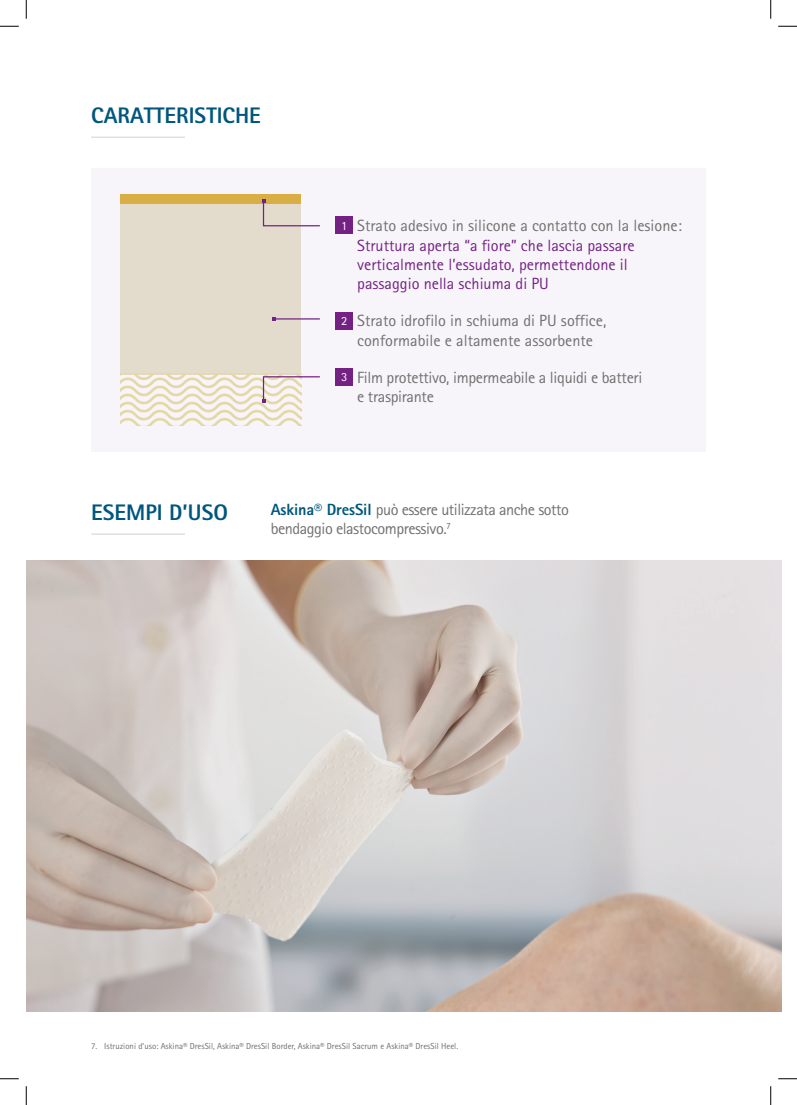
<style>
.page{position:relative;width:797px;height:1105px;background:#fff}
.page>*{position:absolute;margin:0;border:0;box-sizing:border-box;transform-origin:0 0}
.Titre_Rubrique{font:800 22.5px "Rotis Sans Serif Pro";color:#00567d}
.txt_courant{font:16.25px/19.4px "Rotis Sans Serif Pro";color:#732283}
.txt_courant-2{font:16.25px/19.4px "Rotis Sans Serif Pro";letter-spacing:-.02em;color:#70706f}
.txt_courant-3{font:16.25px/19.4px "Rotis Sans Serif Pro";color:#70706f}
.Légende{font:12.5px "Rotis Sans Serif Pro";color:#fff}
.Légende-2{font:8.75px "Rotis Sans Serif Pro";color:#70706f}
.s1{color:#70706f}
.s2{font-weight:800;color:#00567d}
</style>
<div class="page">
<div style="left:91px;top:168px;width:614px;height:283px;background:#f8f5fa"></div>
<hr style="left:91px;top:137px;width:94px;height:1px;background:#dadada">
<hr style="left:91px;top:533px;width:94px;height:2px;background:#dadada">
<img style="left:26px;top:561px;width:755px;height:450px">
<div style="left:335px;top:217px;width:18px;height:17px;background:#732283"></div>
<div style="left:335px;top:312px;width:18px;height:18px;background:#732283"></div>
<div style="left:335px;top:368px;width:18px;height:18px;background:#732283"></div>
<div style="left:121px;top:195px;width:180px;height:180px;background:#e3dccc"></div>
<div style="left:121px;top:194px;width:180px;height:9px;background:#d8ae45"></div>
<svg style="left:262px;top:200px;width:58px;height:27px"></svg>
<svg style="left:121px;top:373px;width:199px;height:52px"></svg>
<hr style="left:274px;top:318px;width:46px;height:2px;background:#732283">
<svg style="left:0;top:25px;width:19px;height:2px"></svg>
<svg style="left:778px;top:25px;width:19px;height:2px"></svg>
<svg style="left:0;top:1078px;width:19px;height:1px"></svg>
<svg style="left:778px;top:1078px;width:19px;height:1px"></svg>
<svg style="left:25px;top:0;width:2px;height:19px"></svg>
<svg style="left:25px;top:1086px;width:2px;height:19px"></svg>
<svg style="left:770px;top:0;width:1px;height:19px"></svg>
<svg style="left:770px;top:1086px;width:1px;height:19px"></svg>
<p class="Titre_Rubrique" style="left:91px;top:101px;width:171px">CARATTERISTICHE</p>
<p class="Légende" style="left:341px;top:218px;width:8px">1</p>
<p class="txt_courant" style="left:357px;top:216px;width:326px"><span class="s1">Strato adesivo in silicone a contatto con la lesione:<br></span>Struttura aperta “a fiore” che lascia passare verticalmente l’essudato, permettendone il passaggio nella schiuma di PU</p>
<p class="Légende" style="left:341px;top:313px;width:8px">2</p>
<p class="txt_courant-3" style="left:357px;top:311px;width:251px">Strato idrofilo in schiuma di PU soffice, conformabile e altamente assorbente</p>
<p class="Légende" style="left:341px;top:370px;width:8px">3</p>
<p class="txt_courant-2" style="left:357px;top:368px;width:286px">Film protettivo, impermeabile a liquidi e batteri e traspirante</p>
<p class="Titre_Rubrique" style="left:91px;top:498px;width:138px">ESEMPI D’USO</p>
<p class="txt_courant-2" style="left:271px;top:500px;width:299px"><span class="s2">Askina® DresSil</span> può essere utilizzata anche sotto bendaggio elastocompressivo.<sup>7</sup></p>
<p class="Légende-2" style="left:91px;top:1040px;width:368px">7. Istruzioni d’uso: Askina® DresSil, Askina® DresSil Border, Askina® DresSil Sacrum e Askina® DresSil Heel.</p>
</div>
